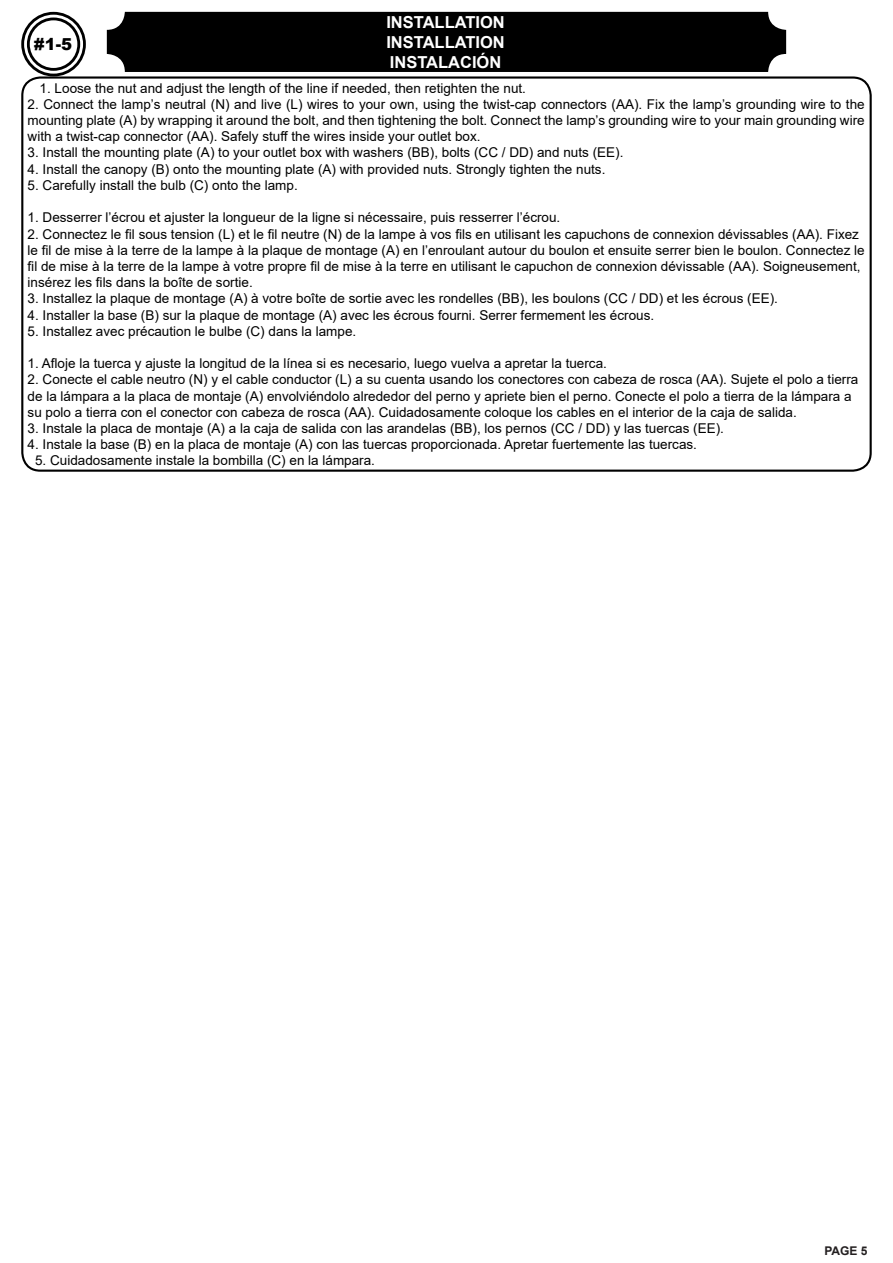
<style>
.page{position:relative;width:893px;height:1263px;background:#fff}
.page>*{position:absolute;margin:0;border:0;box-sizing:border-box;transform-origin:0 0}
.t1{font:700 16.5px "Arial";color:#fff}
.t2{font:900 16.5px "Arial";color:#000}
.t3{font:13.5px/16.2px "Arial";color:#000}
.t4{font:700 12px "Arial";color:#231f20}
</style>
<div class="page">
<div style="left:21px;top:12px;width:65px;height:64px;border:3px solid #000;border-radius:50%"></div>
<div style="left:27px;top:18px;width:53px;height:53px;border:3px solid #000;border-radius:50%"></div>
<div style="left:21px;top:76px;width:851px;height:396px;border:2px solid #000;border-radius:18px"></div>
<div style="left:107px;top:12px;width:679px;height:60px;background:#000;border-radius:18px"></div>
<p class="t1" style="left:386px;top:11px;width:120px">INSTALLATION</p>
<p class="t1" style="left:386px;top:30px;width:120px">INSTALLATION</p>
<p class="t1" style="left:390px;top:50px;width:113px">INSTALACIÓN</p>
<p class="t2" style="left:34px;top:32px;width:40px">#1-5</p>
<p class="t3" style="left:40px;top:80px;width:488px">1. Loose the nut and adjust the length of the line if needed, then retighten the nut.</p>
<p class="t3" style="left:28px;top:96px;width:839px;text-align:justify">2. Connect the lamp’s neutral (N) and live (L) wires to your own, using the twist-cap connectors (AA). Fix the lamp’s grounding wire to the mounting plate (A) by wrapping it around the bolt, and then tightening the bolt. Connect the lamp’s grounding wire to your main grounding wire with a twist-cap connector (AA). Safely stuff the wires inside your outlet box.</p>
<p class="t3" style="left:28px;top:145px;width:597px">3. Install the mounting plate (A) to your outlet box with washers (BB), bolts (CC / DD) and nuts (EE).</p>
<p class="t3" style="left:28px;top:161px;width:579px">4. Install the canopy (B) onto the mounting plate (A) with provided nuts. Strongly tighten the nuts.</p>
<p class="t3" style="left:28px;top:177px;width:272px">5. Carefully install the bulb (C) onto the lamp.</p>
<p class="t3" style="left:28px;top:209px;width:534px">1. Desserrer l’écrou et ajuster la longueur de la ligne si nécessaire, puis resserrer l’écrou.</p>
<p class="t3" style="left:28px;top:226px;width:838px">2. Connectez le fil sous tension (L) et le fil neutre (N) de la lampe à vos fils en utilisant les capuchons de connexion dévissables (AA). Fixez le fil de mise à la terre de la lampe à la plaque de montage (A) en l’enroulant autour du boulon et ensuite serrer bien le boulon. Connectez le fil de mise à la terre de la lampe à votre propre fil de mise à la terre en utilisant le capuchon de connexion dévissable (AA). Soigneusement, insérez les fils dans la boîte de sortie.</p>
<p class="t3" style="left:28px;top:290px;width:752px">3. Installez la plaque de montage (A) à votre boîte de sortie avec les rondelles (BB), les boulons (CC / DD) et les écrous (EE).</p>
<p class="t3" style="left:28px;top:307px;width:628px">4. Installer la base (B) sur la plaque de montage (A) avec les écrous fourni. Serrer fermement les écrous.</p>
<p class="t3" style="left:28px;top:323px;width:330px">5. Installez avec précaution le bulbe (C) dans la lampe.</p>
<p class="t3" style="left:28px;top:355px;width:581px">1. Afloje la tuerca y ajuste la longitud de la línea si es necesario, luego vuelva a apretar la tuerca.</p>
<p class="t3" style="left:28px;top:371px;width:832px">2. Conecte el cable neutro (N) y el cable conductor (L) a su cuenta usando los conectores con cabeza de rosca (AA). Sujete el polo a tierra de la lámpara a la placa de montaje (A) envolviéndolo alrededor del perno y apriete bien el perno. Conecte el polo a tierra de la lámpara a su polo a tierra con el conector con cabeza de rosca (AA). Cuidadosamente coloque los cables en el interior de la caja de salida.</p>
<p class="t3" style="left:28px;top:420px;width:698px">3. Instale la placa de montaje (A) a la caja de salida con las arandelas (BB), los pernos (CC / DD) y las tuercas (EE).</p>
<p class="t3" style="left:28px;top:436px;width:671px">4. Instale la base (B) en la placa de montaje (A) con las tuercas proporcionada. Apretar fuertemente las tuercas.</p>
<p class="t3" style="left:35px;top:452px;width:341px">5. Cuidadosamente instale la bombilla (C) en la lámpara.</p>
<p class="t4" style="left:824px;top:1242px;width:45px">PAGE 5</p>
</div>
